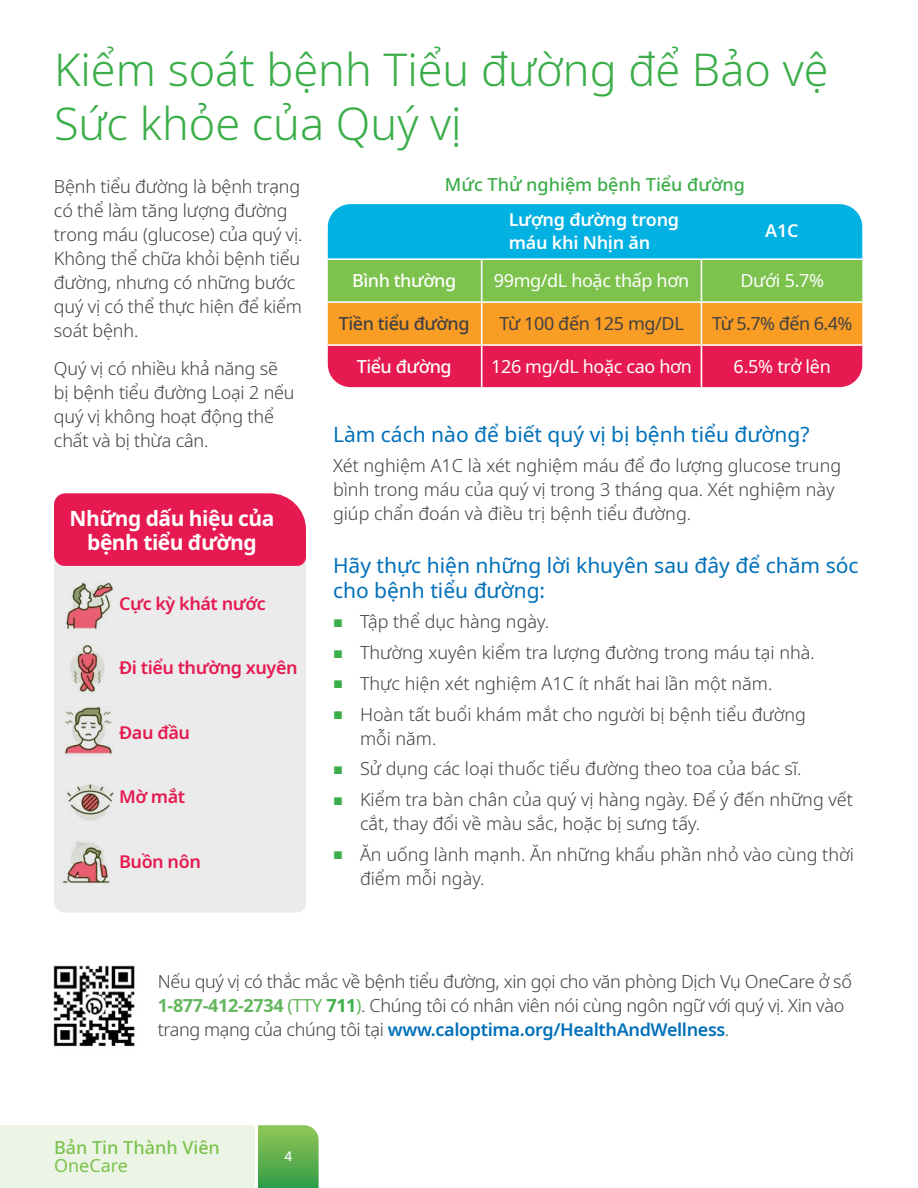
<style>
.page{position:relative;width:918px;height:1188px;background:#fff}
.page>*{position:absolute;margin:0;border:0;box-sizing:border-box;transform-origin:0 0}
.t1{font:300 45px/54px "Noto Sans";color:#3bae49}
.t2{font:21px/25.2px "Noto Sans";color:#0070b9}
.t3{font:700 21px/24px "Noto Sans";letter-spacing:-.025em;color:#fff;text-align:center}
.t4{font:300 18px/24px "Noto Sans";color:#414042}
.t5{font:300 18px/24px "Noto Sans";letter-spacing:-.02em;color:#414042}
.t6{font:18px "Noto Sans";letter-spacing:-.02em;color:#fff}
.t7{font:600 18px "Noto Sans";letter-spacing:-.025em;color:#e61a50}
.t8{font:600 18px/22.5px "Noto Sans";letter-spacing:-.015em;color:#fff}
.t9{font:18px "Noto Sans";letter-spacing:-.02em;color:#414042}
.t10{font:500 18px "Noto Sans";color:#3bae49}
.t11{font:500 18px "Noto Sans";letter-spacing:-.025em;color:#fff}
.t12{font:500 18px "Noto Sans";color:#7cc24d}
.t13{font:500 18px "Noto Sans";letter-spacing:-.025em;color:#414042}
.t14{font:18px "Noto Sans";color:#7cc24d}
.t15{font:500 13.5px "Noto Sans";color:#fff}
.s1{font-family:"Arial";font-weight:400;font-size:16.5px;color:#3bae49}
.s2{font-weight:700;color:#63b65d}
.s3{font-weight:400;color:#63b65d}
.s4{font-weight:700;color:#3bae49}
.s5{font-weight:600;color:#0070b9}
</style>
<div class="page">
<div style="left:54px;top:566px;width:252px;height:347px;background:#ebebec"></div>
<div style="left:54px;top:493px;width:252px;height:73px;background:#e61a50"></div>
<img style="left:60px;top:564px;width:52px;height:69px">
<img style="left:62px;top:703px;width:52px;height:53px">
<img style="left:59px;top:626px;width:52px;height:69px">
<img style="left:60px;top:774px;width:60px;height:49px">
<img style="left:60px;top:818px;width:52px;height:69px">
<img style="left:53px;top:965px;width:82px;height:82px">
<svg style="left:329px;top:205px;width:533px;height:182px;background:#8c8d71"></svg>
<hr style="left:481px;top:260px;width:1px;height:41px;background:#fff">
<hr style="left:701px;top:260px;width:1px;height:41px;background:#fff">
<hr style="left:328px;top:301px;width:154px;height:2px;background:#fff">
<hr style="left:482px;top:301px;width:219px;height:2px;background:#fff">
<hr style="left:481px;top:303px;width:1px;height:41px;background:#fff">
<hr style="left:701px;top:301px;width:161px;height:2px;background:#fff">
<hr style="left:701px;top:303px;width:1px;height:41px;background:#fff">
<hr style="left:328px;top:344px;width:154px;height:2px;background:#fff">
<hr style="left:482px;top:344px;width:219px;height:2px;background:#fff">
<hr style="left:481px;top:346px;width:1px;height:41px;background:#fff">
<hr style="left:701px;top:344px;width:161px;height:2px;background:#fff">
<hr style="left:701px;top:346px;width:1px;height:41px;background:#fff">
<hr style="left:328px;top:258px;width:154px;height:2px;background:#fff">
<hr style="left:482px;top:258px;width:219px;height:2px;background:#fff">
<hr style="left:701px;top:258px;width:161px;height:2px;background:#fff">
<svg style="left:0;top:1125px;width:319px;height:63px;background:#d2e8c9"></svg>
<h1 class="t1" style="left:54px;top:44px;width:776px">Kiểm soát bệnh Tiểu đường để Bảo vệ<br>Sức khỏe của Quý vị</h1>
<p class="t4" style="left:54px;top:175px;width:248px">Bệnh tiểu đường là bệnh trạng</p>
<p class="t10" style="left:445px;top:172px;width:302px">Mức Thử nghiệm bệnh Tiểu đường</p>
<p class="t4" style="left:54px;top:199px;width:250px">có thể làm tăng lượng đường trong máu (glucose) của quý vị.<br>Không thể chữa khỏi bệnh tiểu đường, nhưng có những bước quý vị có thể thực hiện để kiểm soát bệnh.</p>
<p class="t4" style="left:54px;top:356px;width:242px">Quý vị có nhiều khả năng sẽ bị bệnh tiểu đường Loại 2 nếu quý vị không hoạt động thể chất và bị thừa cân.</p>
<p class="t8" style="left:509px;top:209px;width:172px">Lượng đường trong máu khi Nhịn ăn</p>
<p class="t8" style="left:765px;top:220px;width:35px">A1C</p>
<p class="t11" style="left:352px;top:268px;width:106px">Bình thường</p>
<p class="t6" style="left:494px;top:268px;width:197px">99mg/dL hoặc thấp hơn</p>
<p class="t6" style="left:740px;top:268px;width:85px">Dưới 5.7%</p>
<p class="t13" style="left:339px;top:311px;width:132px">Tiền tiểu đường</p>
<p class="t9" style="left:499px;top:311px;width:186px">Từ 100 đến 125 mg/DL</p>
<p class="t9" style="left:712px;top:311px;width:142px">Từ 5.7% đến 6.4%</p>
<p class="t11" style="left:357px;top:354px;width:97px">Tiểu đường</p>
<p class="t6" style="left:491px;top:354px;width:202px">126 mg/dL hoặc cao hơn</p>
<p class="t6" style="left:734px;top:354px;width:99px">6.5% trở lên</p>
<p class="t2" style="left:333px;top:422px;width:478px">Làm cách nào để biết quý vị bị bệnh tiểu đường?</p>
<p class="t4" style="left:333px;top:454px;width:510px">Xét nghiệm A1C là xét nghiệm máu để đo lượng glucose trung bình trong máu của quý vị trong 3 tháng qua. Xét nghiệm này giúp chẩn đoán và điều trị bệnh tiểu đường.</p>
<p class="t2" style="left:333px;top:553px;width:527px">Hãy thực hiện những lời khuyên sau đây để chăm sóc cho bệnh tiểu đường:</p>
<p class="t4" style="left:333px;top:610px;width:218px"><span class="s1">■</span> Tập thể dục hàng ngày.</p>
<p class="t4" style="left:333px;top:641px;width:483px"><span class="s1">■</span> Thường xuyên kiểm tra lượng đường trong máu tại nhà.</p>
<p class="t4" style="left:333px;top:672px;width:441px"><span class="s1">■</span> Thực hiện xét nghiệm A1C ít nhất hai lần một năm.</p>
<p class="t4" style="left:360px;top:703px;width:448px;text-indent:-27px"><span class="s1">■</span> Hoàn tất buổi khám mắt cho người bị bệnh tiểu đường mỗi năm.</p>
<p class="t4" style="left:333px;top:757px;width:470px"><span class="s1">■</span> Sử dụng các loại thuốc tiểu đường theo toa của bác sĩ.</p>
<p class="t4" style="left:360px;top:788px;width:494px;text-indent:-27px"><span class="s1">■</span> Kiểm tra bàn chân của quý vị hàng ngày. Để ý đến những vết cắt, thay đổi về màu sắc, hoặc bị sưng tấy.</p>
<p class="t4" style="left:360px;top:843px;width:495px;text-indent:-27px"><span class="s1">■</span> Ăn uống lành mạnh. Ăn những khẩu phần nhỏ vào cùng thời điểm mỗi ngày.</p>
<p class="t3" style="left:70px;top:507px;width:206px">Những dấu hiệu của bệnh tiểu đường</p>
<p class="t7" style="left:119px;top:590px;width:148px">Cực kỳ khát nước</p>
<p class="t7" style="left:119px;top:655px;width:180px">Đi tiểu thường xuyên</p>
<p class="t7" style="left:119px;top:719px;width:72px">Đau đầu</p>
<p class="t7" style="left:119px;top:784px;width:68px">Mờ mắt</p>
<p class="t7" style="left:119px;top:848px;width:83px">Buồn nôn</p>
<p class="t5" style="left:158px;top:970px;width:696px">Nếu quý vị có thắc mắc về bệnh tiểu đường, xin gọi cho văn phòng Dịch Vụ OneCare ở số<br><span class="s2">1-877-412-2734</span> <span class="s3">(TTY</span> <span class="s4">711</span><span class="s3">)</span>. Chúng tôi có nhân viên nói cùng ngôn ngữ với quý vị. Xin vào trang mạng của chúng tôi tại <span class="s5">www.caloptima.org/HealthAndWellness</span>.</p>
<p class="t12" style="left:54px;top:1135px;width:167px">Bản Tin Thành Viên</p>
<p class="t14" style="left:54px;top:1153px;width:76px">OneCare</p>
<p class="t15" style="left:284px;top:1147px;width:9px">4</p>
</div>
